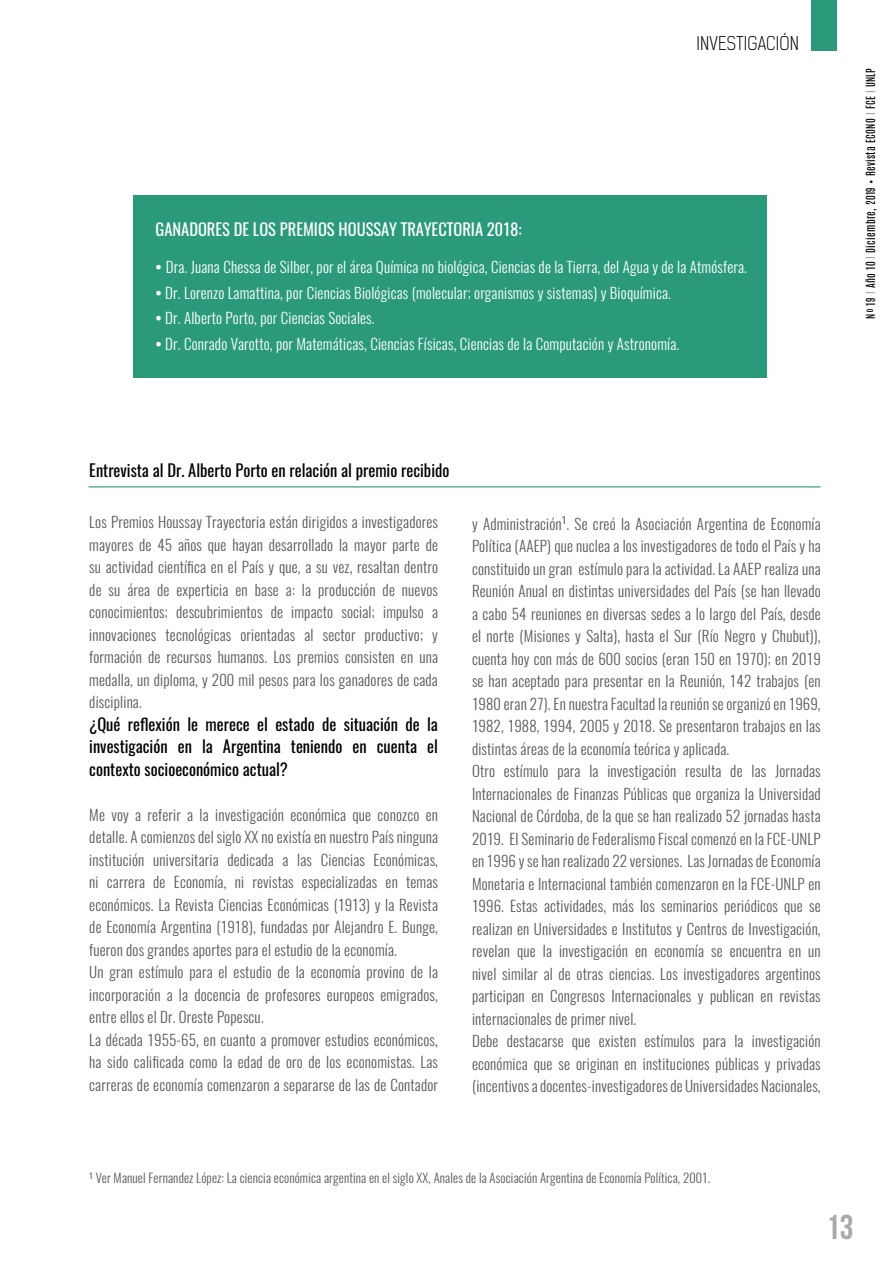
<style>
.page{position:relative;width:893px;height:1263px;background:#fff}
.page>*{position:absolute;margin:0;border:0;box-sizing:border-box;transform-origin:0 0}
.t1{font:34.5px "Bebas Neue";color:#a7a9ac}
.t2{font:300 18px "Kelson Sans";letter-spacing:.015em;color:#000}
.t3{font:16.5px/22.5px "Oswald";color:#000;text-align:justify}
.t4{font:16.5px "Oswald";color:#fff}
.t5{font:300 15px/22.5px "Oswald";letter-spacing:.01em;color:#58595b}
.t6{font:300 15px "Oswald";letter-spacing:.01em;color:#fff}
.t7{font:300 12.75px "Oswald";letter-spacing:.01em;color:#58595b}
.t8{font:10.5px "Antonio";letter-spacing:.03em;color:#000}
.s1{font-weight:500}
.s2{font-weight:300;color:#808285}
</style>
<div class="page">
<div style="left:811px;top:0;width:25px;height:51px;background:#2b9a7b"></div>
<hr style="left:89px;top:486px;width:731px;height:1px;background:#2b9a7b">
<div style="left:133px;top:195px;width:633px;height:182px;background:#2b9a7b"></div>
<p class="t2" style="left:696px;top:32px;width:104px">INVESTIGACIÓN</p>
<p class="t4" style="left:156px;top:214px;width:368px">GANADORES DE LOS PREMIOS HOUSSAY TRAYECTORIA 2018:</p>
<p class="t6" style="left:156px;top:254px;width:593px"><span class="s1">•</span> Dra. Juana Chessa de Silber, por el área Química no biológica, Ciencias de la Tierra, del Agua y de la Atmósfera.</p>
<p class="t6" style="left:156px;top:279px;width:517px"><span class="s1">•</span> Dr. Lorenzo Lamattina, por Ciencias Biológicas (molecular; organismos y sistemas) y Bioquímica.</p>
<p class="t6" style="left:156px;top:305px;width:221px"><span class="s1">•</span> Dr. Alberto Porto, por Ciencias Sociales.</p>
<p class="t6" style="left:156px;top:330px;width:525px"><span class="s1">•</span> Dr. Conrado Varotto, por Matemáticas, Ciencias Físicas, Ciencias de la Computación y Astronomía.</p>
<p class="t8" style="left:863px;top:319px;width:252px;rotate:-90deg">Nº 19 <span class="s2">I</span> Año 10 <span class="s2">I</span> Diciembre, 2019 • Revista ECONO <span class="s2">I</span> FCE <span class="s2">I</span> UNLP</p>
<p class="t3" style="left:89px;top:457px;width:362px">Entrevista al Dr. Alberto Porto en relación al premio recibido</p>
<p class="t5" style="left:89px;top:509px;width:350px;text-align:justify">Los Premios Houssay Trayectoria están dirigidos a investigadores mayores de 45 años que hayan desarrollado la mayor parte de su actividad científica en el País y que, a su vez, resaltan dentro de su área de experticia en base a: la producción de nuevos conocimientos; descubrimientos de impacto social; impulso a innovaciones tecnológicas orientadas al sector productivo; y formación de recursos humanos. Los premios consisten en una medalla, un diploma, y 200 mil pesos para los ganadores de cada disciplina.</p>
<p class="t3" style="left:89px;top:711px;width:350px">¿Qué reflexión le merece el estado de situación de la investigación en la Argentina teniendo en cuenta el contexto socioeconómico actual?</p>
<p class="t5" style="left:89px;top:802px;width:350px">Me voy a referir a la investigación económica que conozco en detalle. A comienzos del siglo XX no existía en nuestro País ninguna institución universitaria dedicada a las Ciencias Económicas, ni carrera de Economía, ni revistas especializadas en temas económicos. La Revista Ciencias Económicas (1913) y la Revista de Economía Argentina (1918), fundadas por Alejandro E. Bunge, fueron dos grandes aportes para el estudio de la economía.<br>Un gran estímulo para el estudio de la economía provino de la incorporación a la docencia de profesores europeos emigrados, entre ellos el Dr. Oreste Popescu.<br>La década 1955-65, en cuanto a promover estudios económicos, ha sido calificada como la edad de oro de los economistas. Las carreras de economía comenzaron a separarse de las de Contador</p>
<p class="t5" style="left:472px;top:511px;width:350px">y Administración<sup>1</sup>. Se creó la Asociación Argentina de Economía Política (AAEP) que nuclea a los investigadores de todo el País y ha constituido un gran estímulo para la actividad. La AAEP realiza una Reunión Anual en distintas universidades del País (se han llevado a cabo 54 reuniones en diversas sedes a lo largo del País, desde el norte (Misiones y Salta), hasta el Sur (Río Negro y Chubut)), cuenta hoy con más de 600 socios (eran 150 en 1970); en 2019 se han aceptado para presentar en la Reunión, 142 trabajos (en 1980 eran 27). En nuestra Facultad la reunión se organizó en 1969, 1982, 1988, 1994, 2005 y 2018. Se presentaron trabajos en las distintas áreas de la economía teórica y aplicada.<br>Otro estímulo para la investigación resulta de las Jornadas Internacionales de Finanzas Públicas que organiza la Universidad Nacional de Córdoba, de la que se han realizado 52 jornadas hasta 2019. El Seminario de Federalismo Fiscal comenzó en la FCE-UNLP en 1996 y se han realizado 22 versiones. Las Jornadas de Economía Monetaria e Internacional también comenzaron en la FCE-UNLP en 1996. Estas actividades, más los seminarios periódicos que se realizan en Universidades e Institutos y Centros de Investigación, revelan que la investigación en economía se encuentra en un nivel similar al de otras ciencias. Los investigadores argentinos participan en Congresos Internacionales y publican en revistas internacionales de primer nivel.<br>Debe destacarse que existen estímulos para la investigación económica que se originan en instituciones públicas y privadas (incentivos a docentes-investigadores de Universidades Nacionales,</p>
<p class="t7" style="left:89px;top:1167px;width:622px"><sup>1</sup> Ver Manuel Fernandez López: La ciencia económica argentina en el siglo XX, Anales de la Asociación Argentina de Economía Política, 2001.</p>
<h1 class="t1" style="left:826px;top:1208px;width:29px">13</h1>
</div>
